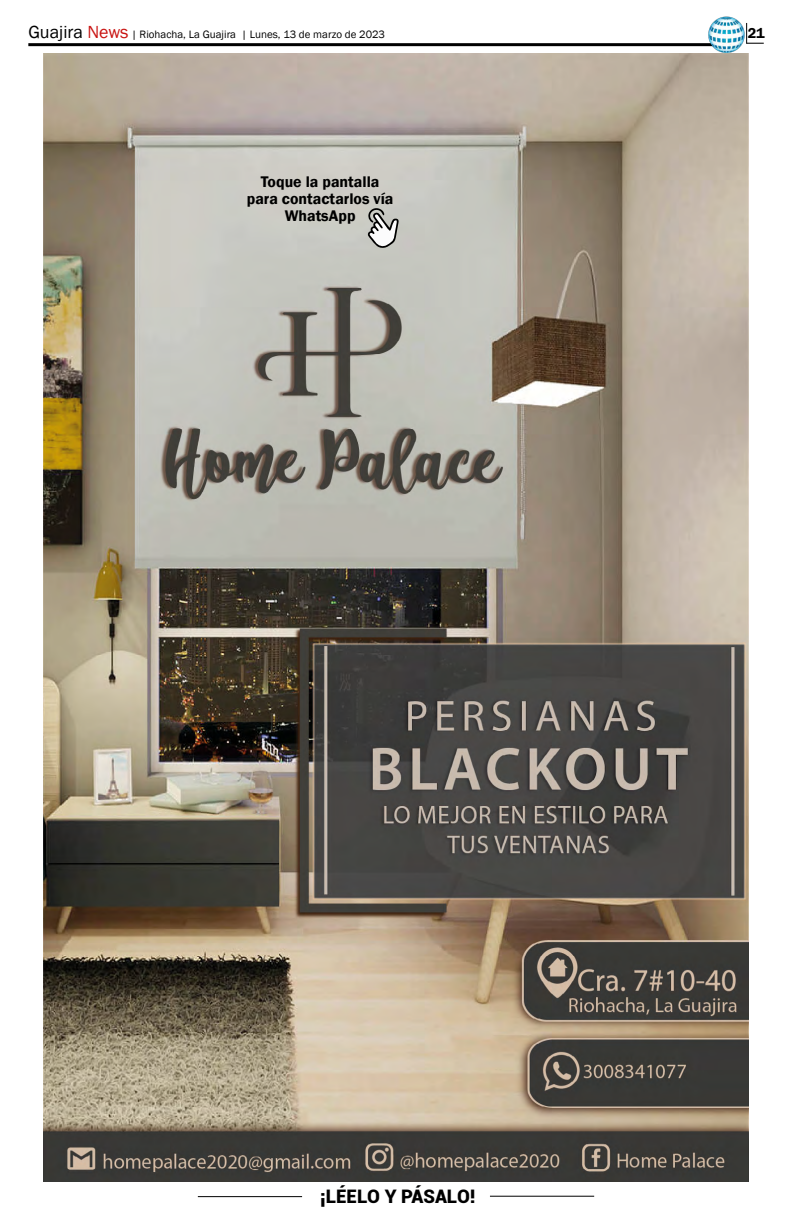
<style>
.page{position:relative;width:792px;height:1224px;background:#fff}
.page>*{position:absolute;margin:0;border:0;box-sizing:border-box;transform-origin:0 0}
.t1{font:900 18.7px "Roboto";color:#000}
.t2{font:600 15.8px/17.1px "Franklin Gothic";color:#000;text-align:center}
.t3{font:600 14.7px "Franklin Gothic";color:#000}
.t4{font:11px "Franklin Gothic";color:#000}
.s1{font-size:18px}
.s2{font-size:18px;color:#c91311}
</style>
<div class="page">
<hr style="left:198px;top:1196px;width:104px;height:1px;background:#000">
<hr style="left:490px;top:1196px;width:104px;height:1px;background:#000">
<hr style="left:28px;top:43px;width:688px;height:3px;background:#000">
<img style="left:708px;top:16px;width:37px;height:37px">
<svg style="left:746px;top:23px;width:18px;height:21px"></svg>
<img style="left:43px;top:53px;width:706px;height:1128px">
<svg style="left:367px;top:206px;width:32px;height:43px"></svg>
<p class="t4" style="left:28px;top:28px;width:358px"><span class="s1">Guajira</span> <span class="s2">News</span> | Riohacha, La Guajira | Lunes, 13 de marzo de 2023</p>
<h3 class="t3" style="left:748px;top:24px;width:19px">21</h3>
<h2 class="t2" style="left:247px;top:173px;width:148px">Toque la pantalla para contactarlos vía<br>WhatsApp</h2>
<h1 class="t1" style="left:320px;top:1183px;width:157px">¡LÉELO Y PÁSALO!</h1>
</div>
